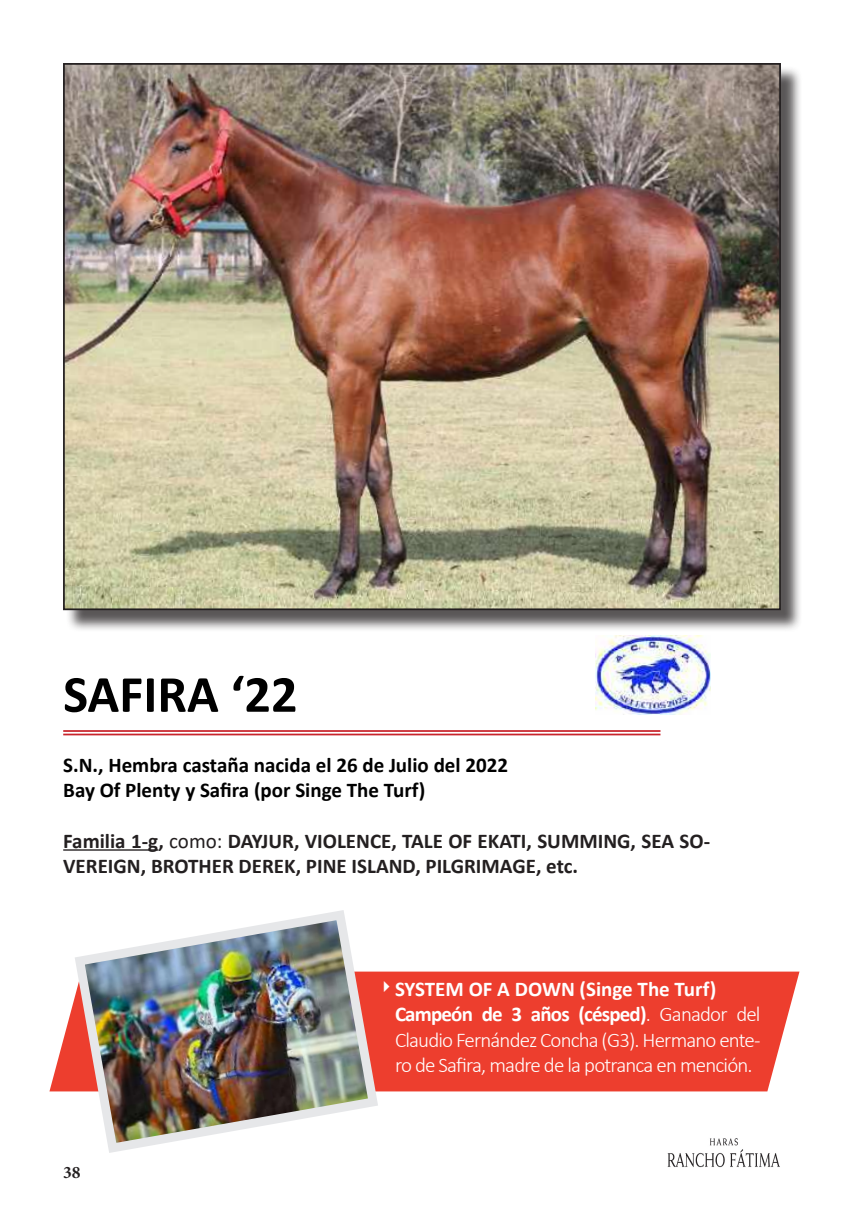
<style>
.page{position:relative;width:844px;height:1216px;background:#fff}
.page>*{position:absolute;margin:0;border:0;box-sizing:border-box;transform-origin:0 0}
.t1{font:700 52.5px "Calibri";color:#000}
.t2{font:300 21px/25.2px "Calibri";letter-spacing:-.04em;color:#fff}
.t3{font:700 21px/25.2px "Calibri";color:#231f20}
.t4{font:700 21px/25.2px "Calibri";color:#000}
.t5{font:700 17.5px "Minion Pro";color:#231f20}
.s1{font-weight:400}
.s2{font-weight:700}
</style>
<div class="page">
<img style="left:667px;top:1138px;width:113px;height:30px">
<hr style="left:63px;top:849px;width:95px;height:1px;background:#231f20">
<svg style="left:49px;top:971px;width:750px;height:120px;background:#ee4c3d"></svg>
<img style="left:70px;top:910px;width:313px;height:243px">
<hr style="left:63px;top:730px;width:597px;height:1px;background:#c8242b">
<hr style="left:63px;top:733px;width:597px;height:2px;background:#c8242b">
<div style="left:66px;top:66px;width:736px;height:565px;background:#231f20;opacity:.75"></div>
<img style="left:66px;top:66px;width:711px;height:541px">
<img style="left:595px;top:635px;width:115px;height:79px">
<h1 class="t1" style="left:63px;top:657px;width:236px">SAFIRA ‘22</h1>
<p class="t4" style="left:63px;top:752px;width:446px">S.N., Hembra castaña nacida el 26 de Julio del 2022<br>Bay Of Plenty y Safira (por Singe The Turf)</p>
<p class="t3" style="left:63px;top:827px;width:648px">Familia 1-g, <span class="s1">como:</span> DAYJUR, VIOLENCE, TALE OF EKATI, SUMMING, SEA SO-<br>VEREIGN, BROTHER DEREK, PINE ISLAND, PILGRIMAGE, etc.</p>
<p class="t5" style="left:63px;top:1160px;width:19px">38</p>
<p class="t2" style="left:395px;top:976px;width:367px;text-indent:-18px">✔<span class="s2">SYSTEM OF A DOWN (Singe The Turf)<br>Campeón de 3 años (césped)</span>. Ganador del Claudio Fernández Concha (G3). Hermano ente&shy;ro de Safira, madre de la potranca en mención.</p>
</div>
